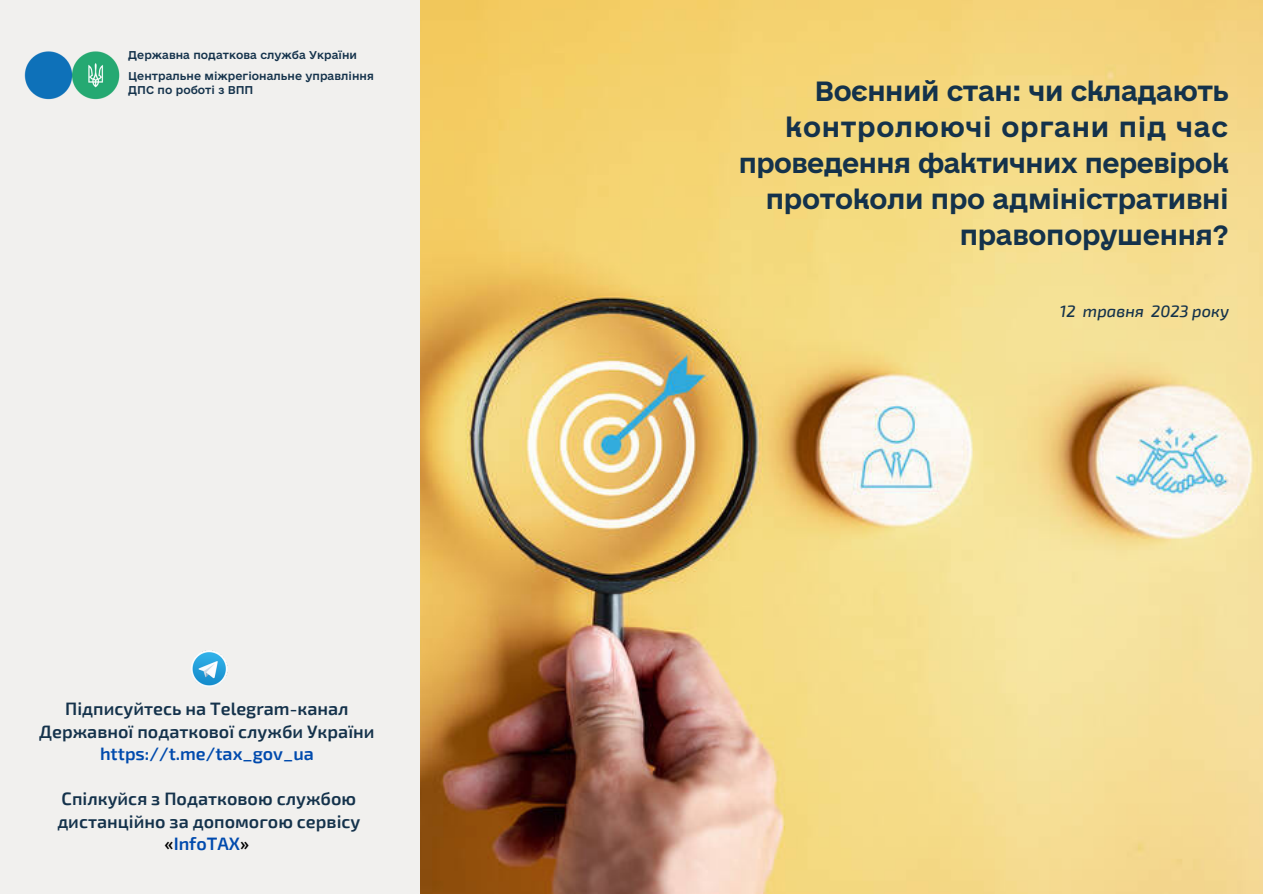
<style>
.page{position:relative;width:1263px;height:894px;background:#fff}
.page>*{position:absolute;margin:0;border:0;box-sizing:border-box;transform-origin:0 0}
.t1{font:26.25px/36px "e Ukraine Head Bold";letter-spacing:-.015em;color:#14324b;text-align:right}
.t2{font:26.25px "e Ukraine Head Bold";letter-spacing:.025em;color:#14324b}
.t3{font:25.95px "e Ukraine Head Bold";letter-spacing:-.025em;color:#14324b}
.t4{font:600 18px/22.5px "Exo 2";color:#14324b;text-align:center}
.t5{font:italic 500 16.5px "Exo 2";color:#14324b}
.t6{font:10.65px/13.4px "e Ukraine Medium";color:#14324b}
.s1{color:#004aad}
.s2{color:#000}
</style>
<div class="page">
<div style="left:0;top:0;width:1263px;height:893px;background:#f1f0ee"></div>
<img style="left:421px;top:0;width:842px;height:893px">
<img style="left:24px;top:51px;width:96px;height:49px">
<img style="left:191px;top:650px;width:37px;height:37px">
<p class="t6" style="left:128px;top:48px;width:230px">Державна податкова служба України</p>
<p class="t6" style="left:128px;top:69px;width:247px">Центральне міжрегіональне управління<br>ДПС по роботі з ВПП</p>
<p class="t4" style="left:65px;top:696px;width:285px">Підписуйтесь на Telegram-канал</p>
<p class="t4" style="left:39px;top:718px;width:337px">Державної податкової служби України <span class="s1">https://t.me/tax_gov_ua</span></p>
<p class="t4" style="left:57px;top:786px;width:305px">Спілкуйся з Податковою службою дистанційно за допомогою сервісу <span class="s2">«</span><span class="s1">InfoTAX</span><span class="s2">»</span></p>
<p class="t1" style="left:814px;top:72px;width:416px">Воєнний стан: чи складають</p>
<p class="t2" style="left:785px;top:111px;width:444px">контролюючі органи під час</p>
<p class="t3" style="left:739px;top:147px;width:492px">проведення фактичних перевірок</p>
<p class="t1" style="left:766px;top:180px;width:465px">протоколи про адміністративні правопорушення?</p>
<p class="t5" style="left:1060px;top:301px;width:171px">12 травня 2023 року</p>
</div>
